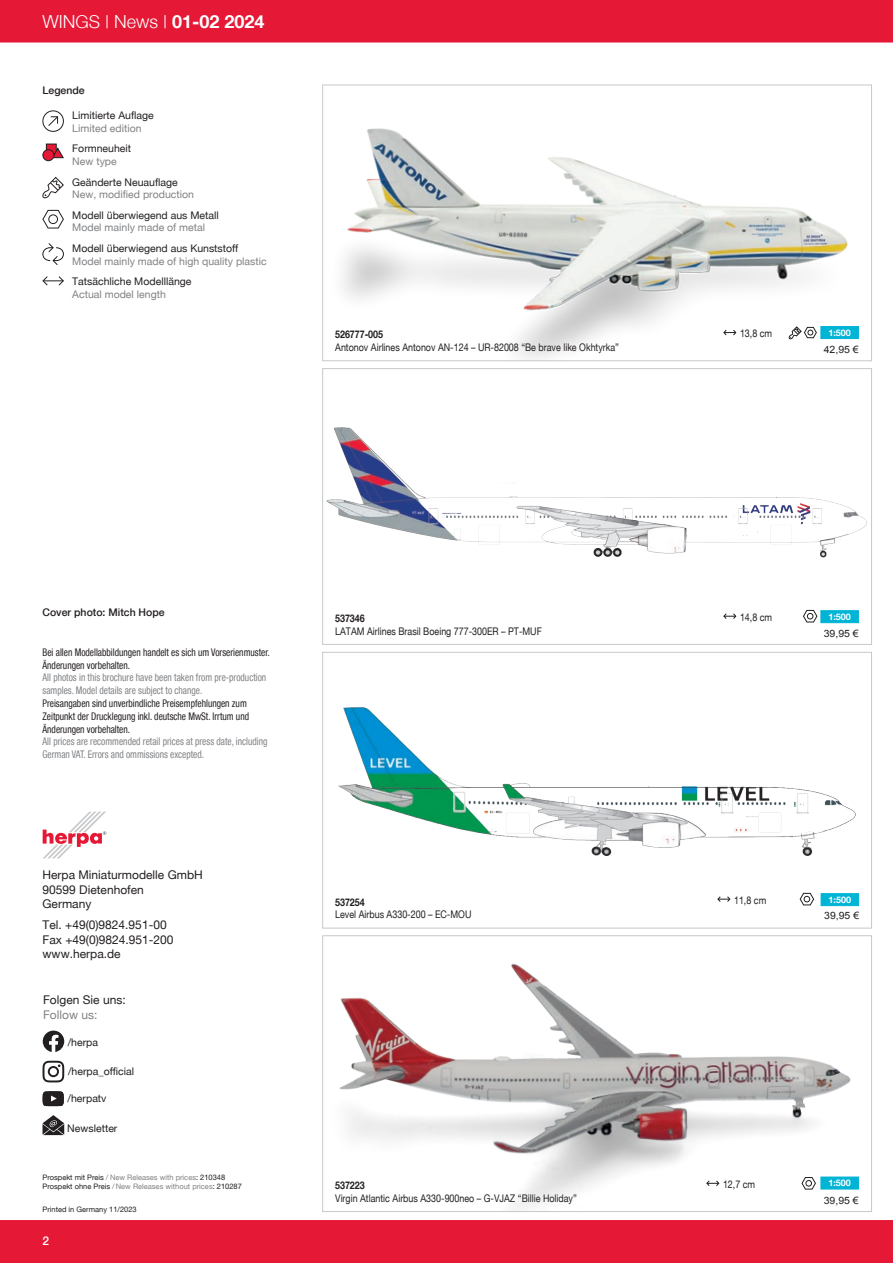
<style>
.page{position:relative;width:893px;height:1263px;background:#fff}
.page>*{position:absolute;margin:0;border:0;box-sizing:border-box;transform-origin:0 0}
.t1{font:300 18px "Helvetica Neue";color:#fff}
.t2{font:12px "Helvetica Neue";color:#231f20}
.t3{font:12px "Helvetica Neue";color:#808285}
.t4{font:500 12px "Helvetica Neue";color:#fff}
.Artiklenummer{font:10.5px "Helvetica Neue";color:#231f20;scale:.85 1}
.Rechtshinweise{font:condensed 10.5px/12.6px "Helvetica Neue LT";color:#808285;scale:.9 1}
.Produktkennzeichnung{font:10.5px/12.6px "Helvetica Neue";color:#231f20}
.Produktkennzeichnung-2{font:10.5px/12.6px "Helvetica Neue";color:#808285}
.Rechtshinweise_Impressum{font:condensed 10.5px/12.6px "Helvetica Neue LT";color:#231f20;scale:.9 1}
.Rechtshinweise_Impressum_englisch{font:condensed 10.5px/12.6px "Helvetica Neue LT";color:#808285;scale:.9 1}
.Artiklenummer-2{font:700 10.5px "Helvetica Neue";letter-spacing:-.005em;color:#231f20;scale:.85 1}
.Produktkennzeichnung-3{font:500 10.5px "Helvetica Neue";color:#231f20}
.Preis_Farbe{font:10.05px "Arial";color:#231f20;scale:1.04 1}
.Dokumententitel{font:700 9px "Helvetica Neue";color:#fff}
.Printed_Hinweis{font:7.5px "Helvetica Neue";color:#231f20}
.Printed_Hinweis-2{font:7.5px "Helvetica Neue";color:#808285}
.s1{font-weight:700}
.s2{color:#808285}
.s3{color:#231f20}
</style>
<div class="page">
<div style="left:0;top:0;width:893px;height:43px;background:#e51836"></div>
<div style="left:0;top:1220px;width:893px;height:43px;background:#e51836"></div>
<svg style="left:43px;top:811px;width:63px;height:47px"></svg>
<svg style="left:42px;top:209px;width:22px;height:20px"></svg>
<div style="left:48px;top:214px;width:10px;height:10px;border:1px solid #231f20;border-radius:50%"></div>
<div style="left:46px;top:144px;width:10px;height:10px;background:#e51836"></div>
<div style="left:46px;top:144px;width:11px;height:10px;border:1px solid #231f20"></div>
<svg style="left:52px;top:147px;width:12px;height:11px"></svg>
<div style="left:43px;top:150px;width:11px;height:11px;background:#e51836;border-radius:50%"></div>
<div style="left:43px;top:149px;width:11px;height:12px;border:1px solid #231f20;border-radius:50%"></div>
<div style="left:43px;top:110px;width:21px;height:22px;border:1px solid #231f20;border-radius:50%"></div>
<svg style="left:48px;top:116px;width:11px;height:10px"></svg>
<svg style="left:42px;top:276px;width:22px;height:10px"></svg>
<svg style="left:42px;top:243px;width:22px;height:22px"></svg>
<svg style="left:43px;top:177px;width:21px;height:21px"></svg>
<svg style="left:43px;top:1030px;width:21px;height:22px"></svg>
<svg style="left:43px;top:1061px;width:21px;height:21px"></svg>
<svg style="left:43px;top:1091px;width:21px;height:15px"></svg>
<svg style="left:43px;top:1115px;width:21px;height:20px"></svg>
<img style="left:339px;top:963px;width:520px;height:247px">
<div style="left:322px;top:935px;width:550px;height:277px;border:1px solid #c7c8ca"></div>
<svg style="left:706px;top:1180px;width:14px;height:7px"></svg>
<img style="left:326px;top:427px;width:541px;height:197px">
<div style="left:322px;top:368px;width:550px;height:277px;border:1px solid #c7c8ca"></div>
<svg style="left:723px;top:613px;width:14px;height:7px"></svg>
<img style="left:342px;top:128px;width:517px;height:231px">
<div style="left:322px;top:85px;width:550px;height:276px;border:1px solid #c7c8ca"></div>
<svg style="left:723px;top:329px;width:14px;height:7px"></svg>
<img style="left:338px;top:707px;width:522px;height:200px">
<div style="left:322px;top:652px;width:550px;height:276px;border:1px solid #c7c8ca"></div>
<svg style="left:717px;top:896px;width:14px;height:7px"></svg>
<svg style="left:803px;top:609px;width:15px;height:14px"></svg>
<svg style="left:799px;top:892px;width:15px;height:14px"></svg>
<div style="left:820px;top:326px;width:39px;height:13px;background:#00b4d6"></div>
<svg style="left:789px;top:326px;width:28px;height:13px"></svg>
<div style="left:820px;top:610px;width:39px;height:13px;background:#00b4d6;border:1px solid #00b4d6"></div>
<div style="left:821px;top:893px;width:38px;height:13px;background:#00b4d6;border:1px solid #00b4d6"></div>
<div style="left:820px;top:1177px;width:39px;height:12px;background:#00b4d6"></div>
<svg style="left:801px;top:1176px;width:15px;height:14px"></svg>
<div style="left:805px;top:1180px;width:7px;height:6px;border:1px solid #231f20;border-radius:50%"></div>
<h1 class="t1" style="left:43px;top:11px;width:224px">WINGS | News | <span class="s1">01-02 2024</span></h1>
<p class="Produktkennzeichnung-3" style="left:43px;top:84px;width:44px">Legende</p>
<p class="Produktkennzeichnung" style="left:72px;top:109px;width:83px">Limitierte Auflage</p>
<p class="Produktkennzeichnung-2" style="left:72px;top:122px;width:71px">Limited edition</p>
<p class="Produktkennzeichnung" style="left:72px;top:142px;width:60px">Formneuheit</p>
<p class="Produktkennzeichnung-2" style="left:72px;top:155px;width:46px">New type</p>
<p class="Produktkennzeichnung" style="left:72px;top:175px;width:107px">Geänderte Neuauflage</p>
<p class="Produktkennzeichnung-2" style="left:72px;top:188px;width:123px">New, modified production</p>
<p class="Produktkennzeichnung" style="left:72px;top:209px;width:148px">Modell überwiegend aus Metall<br><span class="s2">Model mainly made of metal</span></p>
<p class="Produktkennzeichnung-2" style="left:72px;top:242px;width:196px"><span class="s3">Modell überwiegend aus Kunststoff<br></span>Model mainly made of high quality plastic</p>
<p class="Produktkennzeichnung" style="left:72px;top:275px;width:121px">Tatsächliche Modelllänge</p>
<p class="Produktkennzeichnung-2" style="left:72px;top:288px;width:95px">Actual model length</p>
<p class="Artiklenummer-2" style="left:335px;top:328px;width:58px">526777-005</p>
<p class="Artiklenummer" style="left:335px;top:341px;width:335px">Antonov Airlines Antonov AN-124 – UR-82008 “Be brave like Okhtyrka”</p>
<p class="Produktkennzeichnung-3" style="left:43px;top:606px;width:124px">Cover photo: Mitch Hope</p>
<p class="Rechtshinweise" style="left:43px;top:646px;width:254px"><span class="s3">Bei allen Modellabbildungen handelt es sich um Vorserienmuster.<br>Änderungen vorbehalten.<br></span>All photos in this brochure have been taken from pre-production samples. Model details are subject to change.</p>
<p class="Rechtshinweise_Impressum" style="left:43px;top:697px;width:231px">Preisangaben sind unverbindliche Preisempfehlungen zum<br>Zeitpunkt der Drucklegung inkl. deutsche MwSt. Irrtum und<br>Änderungen vorbehalten.</p>
<p class="Rechtshinweise_Impressum_englisch" style="left:43px;top:735px;width:251px">All prices are recommended retail prices at press date, including<br>German VAT. Errors and ommissions excepted.</p>
<p class="t2" style="left:43px;top:868px;width:162px">Herpa Miniaturmodelle GmbH</p>
<p class="t2" style="left:43px;top:882px;width:103px">90599 Dietenhofen</p>
<p class="t2" style="left:43px;top:897px;width:50px">Germany</p>
<p class="t2" style="left:43px;top:918px;width:126px">Tel. +49(0)9824.951-00</p>
<p class="t2" style="left:43px;top:932px;width:133px">Fax +49(0)9824.951-200</p>
<p class="t2" style="left:43px;top:946px;width:80px">www.herpa.de</p>
<p class="t2" style="left:43px;top:993px;width:84px">Folgen Sie uns:</p>
<p class="t3" style="left:43px;top:1007px;width:56px">Follow us:</p>
<p class="Produktkennzeichnung" style="left:68px;top:1036px;width:32px">/herpa</p>
<p class="Produktkennzeichnung" style="left:68px;top:1065px;width:68px">/herpa_official</p>
<p class="Produktkennzeichnung" style="left:68px;top:1092px;width:40px">/herpatv</p>
<p class="Produktkennzeichnung" style="left:67px;top:1121px;width:52px">Newsletter</p>
<p class="Printed_Hinweis" style="left:43px;top:1173px;width:184px">Prospekt mit Preis <span class="s2">/ New Releases with prices</span>: 210348</p>
<p class="Printed_Hinweis-2" style="left:43px;top:1182px;width:201px"><span class="s3">Prospekt ohne Preis</span> / New Releases without prices<span class="s3">: 210287</span></p>
<p class="Printed_Hinweis" style="left:43px;top:1205px;width:96px">Printed in Germany 11/2023</p>
<p class="t4" style="left:43px;top:1233px;width:8px">2</p>
<p class="Artiklenummer-2" style="left:335px;top:612px;width:36px">537346</p>
<p class="Artiklenummer" style="left:335px;top:625px;width:245px">LATAM Airlines Brasil Boeing 777-300ER – PT-MUF</p>
<p class="Artiklenummer-2" style="left:335px;top:895px;width:36px">537254</p>
<p class="Artiklenummer" style="left:335px;top:908px;width:162px">Level Airbus A330-200 – EC-MOU</p>
<p class="Artiklenummer-2" style="left:335px;top:1179px;width:36px">537223</p>
<p class="Artiklenummer" style="left:335px;top:1192px;width:286px">Virgin Atlantic Airbus A330-900neo – G-VJAZ “Billie Holiday”</p>
<p class="Artiklenummer" style="left:740px;top:327px;width:39px">13,8 cm</p>
<p class="Dokumententitel" style="left:828px;top:327px;width:24px">1:500</p>
<p class="Preis_Farbe" style="left:824px;top:343px;width:35px">42,95 €</p>
<p class="Artiklenummer" style="left:740px;top:610px;width:39px">14,8 cm</p>
<p class="Dokumententitel" style="left:828px;top:611px;width:24px">1:500</p>
<p class="Preis_Farbe" style="left:824px;top:626px;width:35px">39,95 €</p>
<p class="Artiklenummer" style="left:734px;top:893px;width:39px">11,8 cm</p>
<p class="Dokumententitel" style="left:829px;top:894px;width:24px">1:500</p>
<p class="Preis_Farbe" style="left:824px;top:909px;width:35px">39,95 €</p>
<p class="Artiklenummer" style="left:723px;top:1178px;width:39px">12,7 cm</p>
<p class="Dokumententitel" style="left:828px;top:1177px;width:24px">1:500</p>
<p class="Preis_Farbe" style="left:824px;top:1193px;width:35px">39,95 €</p>
</div>
